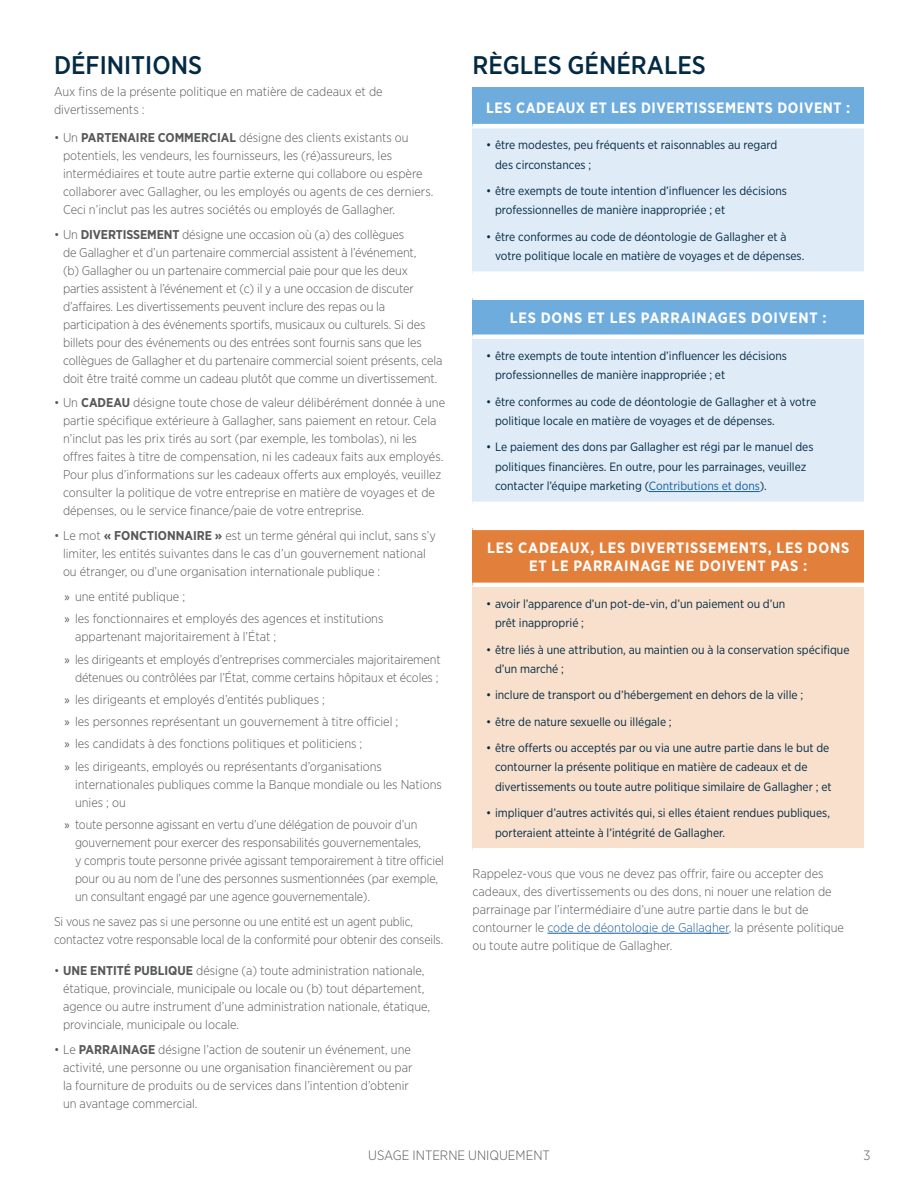
<style>
.page{position:relative;width:918px;height:1188px;background:#fff}
.page>*{position:absolute;margin:0;border:0;box-sizing:border-box;transform-origin:0 0}
.t1{font:500 25.5px "Gotham Narrow";color:#032a44}
.Table_Header{font:700 15px/18px "Gotham Narrow";letter-spacing:.05em;color:#fff;text-align:center}
.t2{font:300 13.5px "Gotham Narrow";color:#57585a}
.Body_Text{font:300 12.75px/18px "Gotham Narrow";color:#57585a}
.t3{font:12px/19.5px "Gotham Narrow";color:#032a44}
.s1{font-weight:700}
.s2{font-family:"Myriad Pro";font-weight:400}
.s3{color:#175d9e}
</style>
<div class="page">
<hr style="left:547px;top:933px;width:182px;height:1px;background:#175d9e">
<div style="left:472px;top:87px;width:392px;height:39px;background:#6eacdd"></div>
<div style="left:472px;top:126px;width:392px;height:148px;background:#dfebf7"></div>
<hr style="left:472px;top:124px;width:392px;height:4px;background:#fff">
<div style="left:472px;top:271px;width:392px;height:5px;background:#fff"></div>
<div style="left:472px;top:298px;width:392px;height:39px;background:#6eacdd"></div>
<div style="left:472px;top:337px;width:392px;height:167px;background:#dfebf7"></div>
<div style="left:472px;top:295px;width:392px;height:5px;background:#fff"></div>
<div style="left:472px;top:334px;width:392px;height:5px;background:#fff"></div>
<hr style="left:472px;top:502px;width:392px;height:4px;background:#fff">
<hr style="left:649px;top:491px;width:111px;height:1px;background:#175d9e">
<div style="left:472px;top:528px;width:392px;height:57px;background:#e27f3a"></div>
<div style="left:472px;top:585px;width:392px;height:265px;background:#f8e0cc"></div>
<hr style="left:472px;top:848px;width:392px;height:4px;background:#fff">
<hr style="left:472px;top:526px;width:392px;height:4px;background:#fff">
<hr style="left:472px;top:583px;width:392px;height:4px;background:#fff">
<p class="t1" style="left:54px;top:49px;width:150px">DÉFINITIONS</p>
<p class="Body_Text" style="left:54px;top:82px;width:330px">Aux fins de la présente politique en matière de cadeaux et de divertissements :</p>
<p class="Body_Text" style="left:63px;top:128px;width:372px;text-indent:-9px">• Un <span class="s1">PARTENAIRE COMMERCIAL</span> désigne des clients existants ou potentiels, les vendeurs, les fournisseurs, les (ré)assureurs, les intermédiaires et toute autre partie externe qui collabore ou espère collaborer avec Gallagher, ou les employés ou agents de ces derniers.<br>Ceci n’inclut pas les autres sociétés ou employés de Gallagher.</p>
<p class="Body_Text" style="left:63px;top:225px;width:381px;text-indent:-9px">• Un <span class="s1">DIVERTISSEMENT</span> désigne une occasion où (a) des collègues<br>de Gallagher et d’un partenaire commercial assistent à l’événement,<br>(b) Gallagher ou un partenaire commercial paie pour que les deux parties assistent à l’événement et (c) il y a une occasion de discuter d’affaires. Les divertissements peuvent inclure des repas ou la participation à des événements sportifs, musicaux ou culturels. Si des billets pour des événements ou des entrées sont fournis sans que les collègues de Gallagher et du partenaire commercial soient présents, cela doit être traité comme un cadeau plutôt que comme un divertissement.</p>
<p class="Body_Text" style="left:63px;top:394px;width:384px;text-indent:-9px">• Un <span class="s1">CADEAU</span> désigne toute chose de valeur délibérément donnée à une partie spécifique extérieure à Gallagher, sans paiement en retour. Cela n’inclut pas les prix tirés au sort (par exemple, les tombolas), ni les offres faites à titre de compensation, ni les cadeaux faits aux employés.<br>Pour plus d’informations sur les cadeaux offerts aux employés, veuillez consulter la politique de votre entreprise en matière de voyages et de dépenses, ou le service finance/paie de votre entreprise.</p>
<p class="Body_Text" style="left:63px;top:526px;width:374px;text-indent:-9px">• Le mot <span class="s1">« FONCTIONNAIRE »</span> est un terme général qui inclut, sans s’y limiter, les entités suivantes dans le cas d’un gouvernement national ou étranger, ou d’une organisation internationale publique :</p>
<p class="Body_Text" style="left:64px;top:587px;width:122px"><span class="s2">»</span> une entité publique ;</p>
<p class="Body_Text" style="left:75px;top:609px;width:310px;text-indent:-10px"><span class="s2">»</span> les fonctionnaires et employés des agences et institutions appartenant majoritairement à l’État ;</p>
<p class="Body_Text" style="left:64px;top:650px;width:378px;text-align:right"><span class="s2">»</span> les dirigeants et employés d’entreprises commerciales majoritairement détenues ou contrôlées par l’État, comme certains hôpitaux et écoles ;</p>
<p class="Body_Text" style="left:64px;top:690px;width:262px"><span class="s2">»</span> les dirigeants et employés d’entités publiques ;</p>
<p class="Body_Text" style="left:64px;top:712px;width:335px"><span class="s2">»</span> les personnes représentant un gouvernement à titre officiel ;</p>
<p class="Body_Text" style="left:64px;top:735px;width:299px"><span class="s2">»</span> les candidats à des fonctions politiques et politiciens ;</p>
<p class="Body_Text" style="left:75px;top:757px;width:368px;text-indent:-10px"><span class="s2">»</span> les dirigeants, employés ou représentants d’organisations internationales publiques comme la Banque mondiale ou les Nations unies ; ou</p>
<p class="Body_Text" style="left:75px;top:815px;width:370px;text-indent:-10px"><span class="s2">»</span> toute personne agissant en vertu d’une délégation de pouvoir d’un gouvernement pour exercer des responsabilités gouvernementales,<br>y compris toute personne privée agissant temporairement à titre officiel pour ou au nom de l’une des personnes susmentionnées (par exemple, un consultant engagé par une agence gouvernementale).</p>
<p class="Body_Text" style="left:54px;top:912px;width:391px">Si vous ne savez pas si une personne ou une entité est un agent public, contactez votre responsable local de la conformité pour obtenir des conseils.</p>
<p class="Body_Text" style="left:63px;top:962px;width:369px;text-indent:-9px">• <span class="s1">UNE ENTITÉ PUBLIQUE</span> désigne (a) toute administration nationale, étatique, provinciale, municipale ou locale ou (b) tout département, agence ou autre instrument d’une administration nationale, étatique, provinciale, municipale ou locale.</p>
<p class="Body_Text" style="left:63px;top:1040px;width:351px;text-indent:-9px">• Le <span class="s1">PARRAINAGE</span> désigne l’action de soutenir un événement, une activité, une personne ou une organisation financièrement ou par la fourniture de produits ou de services dans l’intention d’obtenir un avantage commercial.</p>
<p class="t1" style="left:472px;top:49px;width:235px">RÈGLES GÉNÉRALES</p>
<p class="Table_Header" style="left:486px;top:98px;width:365px">LES CADEAUX ET LES DIVERTISSEMENTS DOIVENT :</p>
<p class="t3" style="left:495px;top:135px;width:284px;text-indent:-9px">• être modestes, peu fréquents et raisonnables au regard des circonstances ;</p>
<p class="t3" style="left:495px;top:181px;width:294px;text-indent:-9px">• être exempts de toute intention d’influencer les décisions professionnelles de manière inappropriée ; et</p>
<p class="t3" style="left:495px;top:227px;width:311px;text-indent:-9px">• être conformes au code de déontologie de Gallagher et à votre politique locale en matière de voyages et de dépenses.</p>
<p class="Table_Header" style="left:510px;top:309px;width:318px">LES DONS ET LES PARRAINAGES DOIVENT :</p>
<p class="t3" style="left:495px;top:346px;width:294px;text-indent:-9px">• être exempts de toute intention d’influencer les décisions professionnelles de manière inappropriée ; et</p>
<p class="t3" style="left:495px;top:391px;width:323px;text-indent:-9px">• être conformes au code de déontologie de Gallagher et à votre politique locale en matière de voyages et de dépenses.</p>
<p class="t3" style="left:495px;top:437px;width:320px;text-indent:-9px">• Le paiement des dons par Gallagher est régi par le manuel des politiques financières. En outre, pour les parrainages, veuillez contacter l’équipe marketing (<span class="s3">Contributions et dons</span>).</p>
<p class="Table_Header" style="left:487px;top:539px;width:364px">LES CADEAUX, LES DIVERTISSEMENTS, LES DONS<br>ET LE PARRAINAGE NE DOIVENT PAS :</p>
<p class="t3" style="left:495px;top:594px;width:292px;text-indent:-9px">• avoir l’apparence d’un pot-de-vin, d’un paiement ou d’un prêt inapproprié ;</p>
<p class="t3" style="left:495px;top:639px;width:356px;text-indent:-9px">• être liés à une attribution, au maintien ou à la conservation spécifique d’un marché ;</p>
<p class="t3" style="left:486px;top:685px;width:319px">• inclure de transport ou d’hébergement en dehors de la ville ;</p>
<p class="t3" style="left:486px;top:711px;width:187px">• être de nature sexuelle ou illégale ;</p>
<p class="t3" style="left:495px;top:738px;width:338px;text-indent:-9px">• être offerts ou acceptés par ou via une autre partie dans le but de contourner la présente politique en matière de cadeaux et de divertissements ou toute autre politique similaire de Gallagher ; et</p>
<p class="t3" style="left:495px;top:803px;width:337px;text-indent:-9px">• impliquer d’autres activités qui, si elles étaient rendues publiques, porteraient atteinte à l’intégrité de Gallagher.</p>
<p class="Body_Text" style="left:472px;top:864px;width:373px">Rappelez-vous que vous ne devez pas offrir, faire ou accepter des cadeaux, des divertissements ou des dons, ni nouer une relation de parrainage par l’intermédiaire d’une autre partie dans le but de contourner le <span class="s3">code de déontologie de Gallagher</span>, la présente politique ou toute autre politique de Gallagher.</p>
<p class="t2" style="left:368px;top:1147px;width:183px">USAGE INTERNE UNIQUEMENT</p>
<p class="t2" style="left:864px;top:1147px;width:8px">3</p>
</div>
